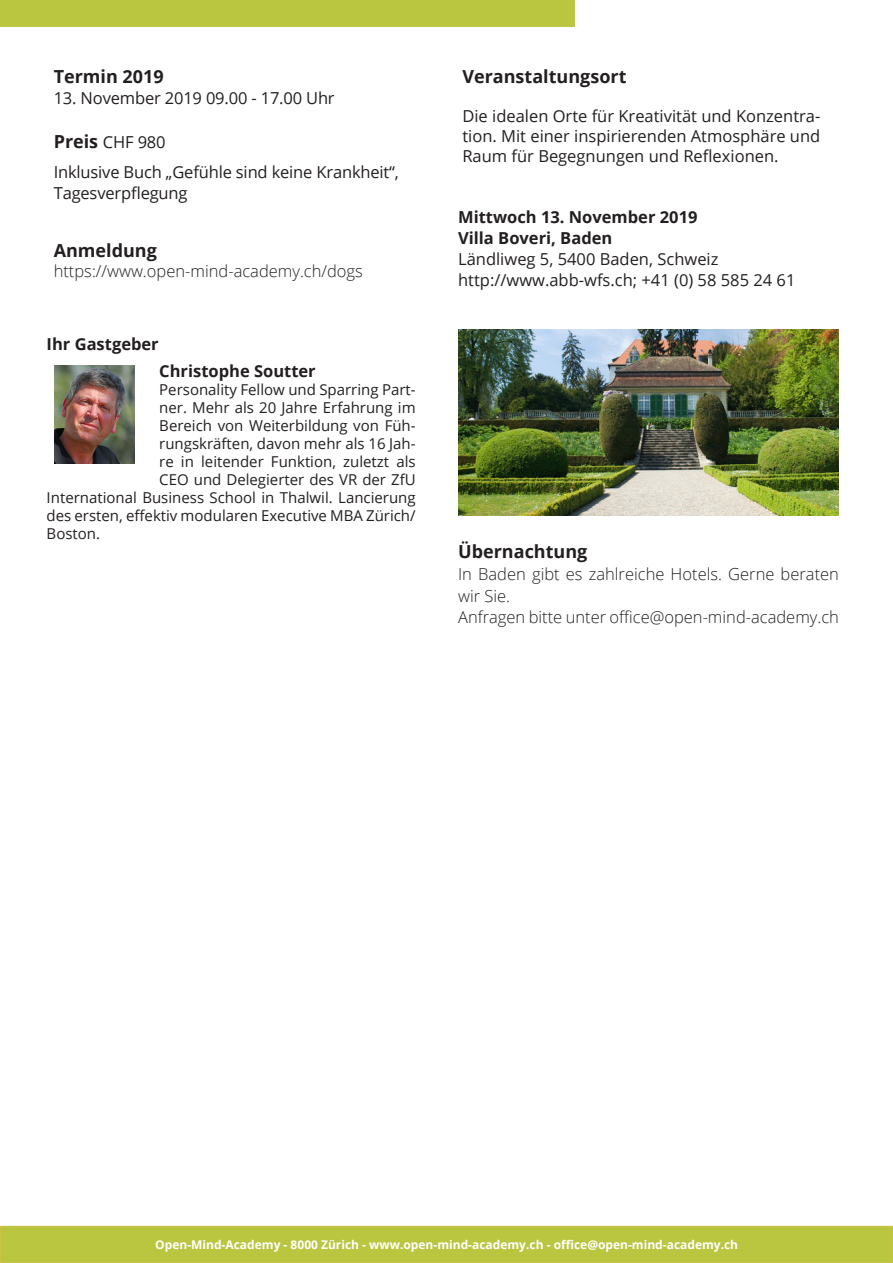
<style>
.page{position:relative;width:893px;height:1263px;background:#fff}
.page>*{position:absolute;margin:0;border:0;box-sizing:border-box;transform-origin:0 0}
.t1{font:700 18px "Open Sans";color:#231f20}
.t2{font:16.5px/19.8px "Open Sans";color:#231f20}
.t3{font:300 16.5px/21.6px "Open Sans";color:#231f20}
.t4{font:700 16.5px/21px "Open Sans";color:#231f20}
.t5{font:15px "Open Sans";color:#231f20}
.t6{font:700 12px "Open Sans";color:#fff}
.s1{font-weight:700;font-size:18px}
</style>
<div class="page">
<div style="left:0;top:0;width:574px;height:26px;background:#bac540"></div>
<div style="left:0;top:1226px;width:893px;height:37px;background:#bac540"></div>
<div style="left:0;top:1226px;width:893px;height:37px;border:1px solid #cec44c"></div>
<img style="left:54px;top:366px;width:81px;height:97px">
<img style="left:458px;top:329px;width:381px;height:186px">
<p class="t1" style="left:54px;top:64px;width:112px">Termin 2019</p>
<p class="t2" style="left:54px;top:88px;width:282px">13. November 2019 09.00 - 17.00 Uhr</p>
<p class="t2" style="left:54px;top:131px;width:113px"><span class="s1">Preis</span> CHF 980</p>
<p class="t2" style="left:54px;top:161px;width:347px;line-height:21.6px">Inklusive Buch „Gefühle sind keine Krankheit“,<br>Tagesverpflegung</p>
<p class="t1" style="left:54px;top:238px;width:105px">Anmeldung</p>
<p class="t3" style="left:54px;top:260px;width:311px">https://www.open-mind-academy.ch/dogs</p>
<p class="t4" style="left:47px;top:333px;width:114px">Ihr Gastgeber</p>
<p class="t4" style="left:159px;top:360px;width:158px">Christophe Soutter</p>
<p class="t5" style="left:159px;top:380px;width:258px">Personality Fellow und Sparring Part-</p>
<p class="t5" style="left:159px;top:398px;width:258px">ner. Mehr als 20 Jahre Erfahrung im</p>
<p class="t5" style="left:159px;top:416px;width:258px">Bereich von Weiterbildung von Füh-</p>
<p class="t5" style="left:159px;top:434px;width:258px">rungskräften, davon mehr als 16 Jah-</p>
<p class="t5" style="left:159px;top:452px;width:258px">re in leitender Funktion, zuletzt als</p>
<p class="t5" style="left:159px;top:470px;width:258px">CEO und Delegierter des VR der ZfU</p>
<p class="t5" style="left:47px;top:488px;width:371px">International Business School in Thalwil. Lancierung</p>
<p class="t5" style="left:47px;top:506px;width:370px">des ersten, effektiv modularen Executive MBA Zürich/</p>
<p class="t5" style="left:47px;top:524px;width:55px">Boston.</p>
<p class="t1" style="left:462px;top:64px;width:166px">Veranstaltungsort</p>
<p class="t2" style="left:462px;top:106px;width:359px;text-align:justify">Die idealen Orte für Kreativität und Konzentra&shy;tion. Mit einer inspirierenden Atmosphäre und Raum für Begegnungen und Reflexionen.</p>
<p class="t4" style="left:458px;top:206px;width:241px">Mittwoch 13. November 2019<br>Villa Boveri, Baden</p>
<p class="t2" style="left:458px;top:249px;width:262px">Ländliweg 5, 5400 Baden, Schweiz</p>
<p class="t2" style="left:458px;top:270px;width:339px">http://www.abb-wfs.ch; +41 (0) 58 585 24 61</p>
<p class="t1" style="left:458px;top:539px;width:131px">Übernachtung</p>
<p class="t3" style="left:458px;top:563px;width:382px">In Baden gibt es zahlreiche Hotels. Gerne beraten wir Sie.</p>
<p class="t3" style="left:458px;top:606px;width:382px">Anfragen bitte unter office@open-mind-academy.ch</p>
<p class="t6" style="left:155px;top:1236px;width:584px">Open-Mind-Academy - 8000 Zürich - www.open-mind-academy.ch - office@open-mind-academy.ch</p>
</div>
